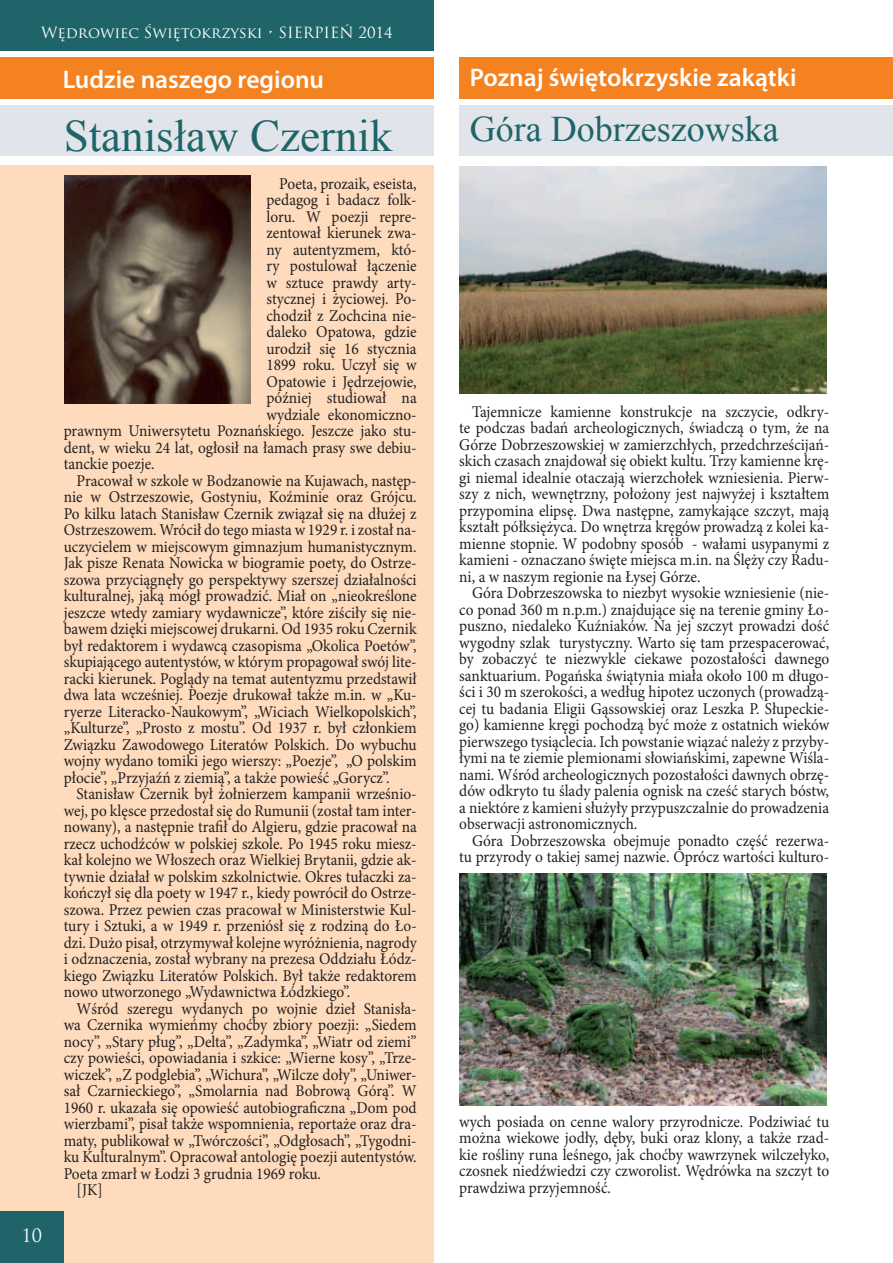
<style>
.page{position:relative;width:893px;height:1263px;background:#fff}
.page>*{position:absolute;margin:0;border:0;box-sizing:border-box;transform-origin:0 0}
.t1{font:45px "Times New Roman";color:#1e6468}
.t2{font:36px "Times New Roman";color:#1e6468}
.t3{font:600 25.5px "Myriad Pro";color:#fff}
.t4{font:18px "Trajan Pro";color:#fff}
.t5{font:16.5px/16.5px "Minion Pro";color:#231f20;text-align:justify;scale:.93 1}
.t6{font:15px "Trajan Pro";color:#fff}
</style>
<div class="page">
<div style="left:0;top:0;width:434px;height:1263px;background:#fddbbc"></div>
<div style="left:0;top:0;width:434px;height:51px;background:#1e6468"></div>
<div style="left:0;top:1212px;width:64px;height:51px;background:#1e6468"></div>
<div style="left:0;top:60px;width:436px;height:104px;background:#fff"></div>
<div style="left:0;top:51px;width:441px;height:104px;background:#fff"></div>
<div style="left:0;top:105px;width:434px;height:50px;background:#e1e5eb"></div>
<div style="left:459px;top:105px;width:434px;height:50px;background:#e1e5eb"></div>
<div style="left:0;top:58px;width:434px;height:41px;background:#f58220"></div>
<div style="left:459px;top:58px;width:434px;height:41px;background:#f58220"></div>
<img style="left:64px;top:176px;width:186px;height:227px">
<img style="left:459px;top:873px;width:367px;height:233px">
<img style="left:459px;top:167px;width:367px;height:226px">
<p class="t6" style="left:41px;top:23px;width:353px">Wędrowiec Świętokrzyski • SIERPIEŃ 2014</p>
<h3 class="t3" style="left:63px;top:63px;width:263px">Ludzie naszego regionu</h3>
<h3 class="t3" style="left:470px;top:61px;width:328px">Poznaj świętokrzyskie zakątki</h3>
<h1 class="t1" style="left:64px;top:106px;width:330px">Stanisław Czernik</h1>
<h2 class="t2" style="left:470px;top:104px;width:310px">Góra Dobrzeszowska</h2>
<p class="t4" style="left:22px;top:1224px;width:22px">10</p>
<p class="t5" style="left:279px;top:175px;width:149px">Poeta, prozaik, eseista,</p>
<p class="t5" style="left:266px;top:192px;width:163px">pedagog i badacz folk-</p>
<p class="t5" style="left:266px;top:208px;width:163px">loru. W poezji repre-</p>
<p class="t5" style="left:266px;top:225px;width:163px">zentował kierunek zwa-</p>
<p class="t5" style="left:266px;top:241px;width:163px">ny autentyzmem, któ-</p>
<p class="t5" style="left:266px;top:258px;width:163px">ry postulował łączenie</p>
<p class="t5" style="left:266px;top:274px;width:163px">w sztuce prawdy arty-</p>
<p class="t5" style="left:266px;top:291px;width:163px">stycznej i życiowej. Po-</p>
<p class="t5" style="left:266px;top:307px;width:163px">chodził z Zochcina nie-</p>
<p class="t5" style="left:266px;top:324px;width:163px">daleko Opatowa, gdzie</p>
<p class="t5" style="left:266px;top:340px;width:163px">urodził się 16 stycznia</p>
<p class="t5" style="left:266px;top:357px;width:163px">1899 roku. Uczył się w</p>
<p class="t5" style="left:266px;top:373px;width:163px">Opatowie i Jędrzejowie,</p>
<p class="t5" style="left:266px;top:390px;width:163px">później studiował na</p>
<p class="t5" style="left:266px;top:406px;width:163px">wydziale ekonomiczno-</p>
<p class="t5" style="left:64px;top:423px;width:381px">prawnym Uniwersytetu Poznańskiego. Jeszcze jako stu-</p>
<p class="t5" style="left:64px;top:439px;width:381px">dent, w wieku 24 lat, ogłosił na łamach prasy swe debiu-</p>
<p class="t5" style="left:64px;top:456px;width:99px">tanckie poezje.</p>
<p class="t5" style="left:77px;top:472px;width:367px">Pracował w szkole w Bodzanowie na Kujawach, następ-</p>
<p class="t5" style="left:64px;top:489px;width:381px">nie w Ostrzeszowie, Gostyniu, Koźminie oraz Grójcu.</p>
<p class="t5" style="left:64px;top:505px;width:381px">Po kilku latach Stanisław Czernik związał się na dłużej z</p>
<p class="t5" style="left:64px;top:522px;width:381px">Ostrzeszowem. Wrócił do tego miasta w 1929 r. i został na-</p>
<p class="t5" style="left:64px;top:538px;width:381px">uczycielem w miejscowym gimnazjum humanistycznym.</p>
<p class="t5" style="left:64px;top:555px;width:381px">Jak pisze Renata Nowicka w biogramie poety, do Ostrze-</p>
<p class="t5" style="left:64px;top:571px;width:381px">szowa przyciągnęły go perspektywy szerszej działalności</p>
<p class="t5" style="left:64px;top:588px;width:381px">kulturalnej, jaką mógł prowadzić. Miał on „nieokreślone</p>
<p class="t5" style="left:64px;top:604px;width:381px">jeszcze wtedy zamiary wydawnicze”, które ziściły się nie-</p>
<p class="t5" style="left:64px;top:621px;width:381px">bawem dzięki miejscowej drukarni. Od 1935 roku Czernik</p>
<p class="t5" style="left:64px;top:637px;width:381px">był redaktorem i wydawcą czasopisma „Okolica Poetów”,</p>
<p class="t5" style="left:64px;top:654px;width:381px">skupiającego autentystów, w którym propagował swój lite-</p>
<p class="t5" style="left:64px;top:670px;width:381px">racki kierunek. Poglądy na temat autentyzmu przedstawił</p>
<p class="t5" style="left:64px;top:687px;width:381px">dwa lata wcześniej. Poezje drukował także m.in. w „Ku-</p>
<p class="t5" style="left:64px;top:703px;width:381px">ryerze Literacko-Naukowym”, „Wiciach Wielkopolskich”,</p>
<p class="t5" style="left:64px;top:720px;width:381px">„Kulturze”, „Prosto z mostu”. Od 1937 r. był członkiem</p>
<p class="t5" style="left:64px;top:736px;width:381px">Związku Zawodowego Literatów Polskich. Do wybuchu</p>
<p class="t5" style="left:64px;top:753px;width:381px">wojny wydano tomiki jego wierszy: „Poezje”, „O polskim</p>
<p class="t5" style="left:64px;top:769px;width:352px">płocie”, „Przyjaźń z ziemią”, a także powieść „Gorycz”.</p>
<p class="t5" style="left:77px;top:786px;width:367px">Stanisław Czernik był żołnierzem kampanii wrześnio-</p>
<p class="t5" style="left:64px;top:802px;width:381px">wej, po klęsce przedostał się do Rumunii (został tam inter-</p>
<p class="t5" style="left:64px;top:819px;width:381px">nowany), a następnie trafił do Algieru, gdzie pracował na</p>
<p class="t5" style="left:64px;top:835px;width:381px">rzecz uchodźców w polskiej szkole. Po 1945 roku miesz-</p>
<p class="t5" style="left:64px;top:852px;width:381px">kał kolejno we Włoszech oraz Wielkiej Brytanii, gdzie ak-</p>
<p class="t5" style="left:64px;top:868px;width:381px">tywnie działał w polskim szkolnictwie. Okres tułaczki za-</p>
<p class="t5" style="left:64px;top:885px;width:381px">kończył się dla poety w 1947 r., kiedy powrócił do Ostrze-</p>
<p class="t5" style="left:64px;top:901px;width:381px">szowa. Przez pewien czas pracował w Ministerstwie Kul-</p>
<p class="t5" style="left:64px;top:918px;width:381px">tury i Sztuki, a w 1949 r. przeniósł się z rodziną do Ło-</p>
<p class="t5" style="left:64px;top:934px;width:381px">dzi. Dużo pisał, otrzymywał kolejne wyróżnienia, nagrody</p>
<p class="t5" style="left:64px;top:951px;width:381px">i odznaczenia, został wybrany na prezesa Oddziału Łódz-</p>
<p class="t5" style="left:64px;top:967px;width:381px">kiego Związku Literatów Polskich. Był także redaktorem</p>
<p class="t5" style="left:64px;top:984px;width:310px">nowo utworzonego „Wydawnictwa Łódzkiego”.</p>
<p class="t5" style="left:77px;top:1000px;width:367px">Wśród szeregu wydanych po wojnie dzieł Stanisła-</p>
<p class="t5" style="left:64px;top:1017px;width:381px">wa Czernika wymieńmy choćby zbiory poezji: „Siedem</p>
<p class="t5" style="left:64px;top:1033px;width:381px">nocy”, „Stary pług”, „Delta”, „Zadymka”, „Wiatr od ziemi”</p>
<p class="t5" style="left:64px;top:1050px;width:381px">czy powieści, opowiadania i szkice: „Wierne kosy”, „Trze-</p>
<p class="t5" style="left:64px;top:1066px;width:381px">wiczek”, „Z podglebia”, „Wichura”, „Wilcze doły”, „Uniwer-</p>
<p class="t5" style="left:64px;top:1083px;width:381px">sał Czarnieckiego”, „Smolarnia nad Bobrową Górą”. W</p>
<p class="t5" style="left:64px;top:1099px;width:381px">1960 r. ukazała się opowieść autobiograficzna „Dom pod</p>
<p class="t5" style="left:64px;top:1116px;width:381px">wierzbami”, pisał także wspomnienia, reportaże oraz dra-</p>
<p class="t5" style="left:64px;top:1132px;width:381px">maty, publikował w „Twórczości”, „Odgłosach”, „Tygodni-</p>
<p class="t5" style="left:64px;top:1149px;width:381px">ku Kulturalnym”. Opracował antologię poezji autentystów.</p>
<p class="t5" style="left:64px;top:1165px;width:278px">Poeta zmarł w Łodzi 3 grudnia 1969 roku.</p>
<p class="t5" style="left:77px;top:1182px;width:30px">[JK]</p>
<p class="t5" style="left:459px;top:403px;width:399px;text-indent:13px">Tajemnicze kamienne konstrukcje na szczycie, odkry&shy;te podczas badań archeologicznych, świadczą o tym, że na Górze Dobrzeszowskiej w zamierzchłych, przedchrześcijań&shy;skich czasach znajdował się obiekt kultu. Trzy kamienne krę&shy;gi niemal idealnie otaczają wierzchołek wzniesienia. Pierw&shy;szy z nich, wewnętrzny, położony jest najwyżej i kształtem przypomina elipsę. Dwa następne, zamykające szczyt, mają kształt półksiężyca. Do wnętrza kręgów prowadzą z kolei ka&shy;mienne stopnie. W podobny sposób - wałami usypanymi z kamieni - oznaczano święte miejsca m.in. na Ślęży czy Radu&shy;ni, a w naszym regionie na Łysej Górze.</p>
<p class="t5" style="left:459px;top:585px;width:399px;text-indent:13px">Góra Dobrzeszowska to niezbyt wysokie wzniesienie (nie&shy;co ponad 360 m n.p.m.) znajdujące się na terenie gminy Ło&shy;puszno, niedaleko Kuźniaków. Na jej szczyt prowadzi dość wygodny szlak turystyczny. Warto się tam przespacerować, by zobaczyć te niezwykle ciekawe pozostałości dawnego sanktuarium. Pogańska świątynia miała około 100 m długo&shy;ści i 30 m szerokości, a według hipotez uczonych (prowadzą&shy;cej tu badania Eligii Gąssowskiej oraz Leszka P. Słupeckie&shy;go) kamienne kręgi pochodzą być może z ostatnich wieków pierwszego tysiąclecia. Ich powstanie wiązać należy z przyby&shy;łymi na te ziemie plemionami słowiańskimi, zapewne Wiśla&shy;nami. Wśród archeologicznych pozostałości dawnych obrzę&shy;dów odkryto tu ślady palenia ognisk na cześć starych bóstw, a niektóre z kamieni służyły przypuszczalnie do prowadzenia obserwacji astronomicznych.</p>
<p class="t5" style="left:459px;top:832px;width:399px;text-align:right">Góra Dobrzeszowska obejmuje ponadto część rezerwa&shy;tu przyrody o takiej samej nazwie. Oprócz wartości kulturo-</p>
<p class="t5" style="left:459px;top:1113px;width:399px">wych posiada on cenne walory przyrodnicze. Podziwiać tu można wiekowe jodły, dęby, buki oraz klony, a także rzad&shy;kie rośliny runa leśnego, jak choćby wawrzynek wilczełyko, czosnek niedźwiedzi czy czworolist. Wędrówka na szczyt to prawdziwa przyjemność.</p>
</div>
